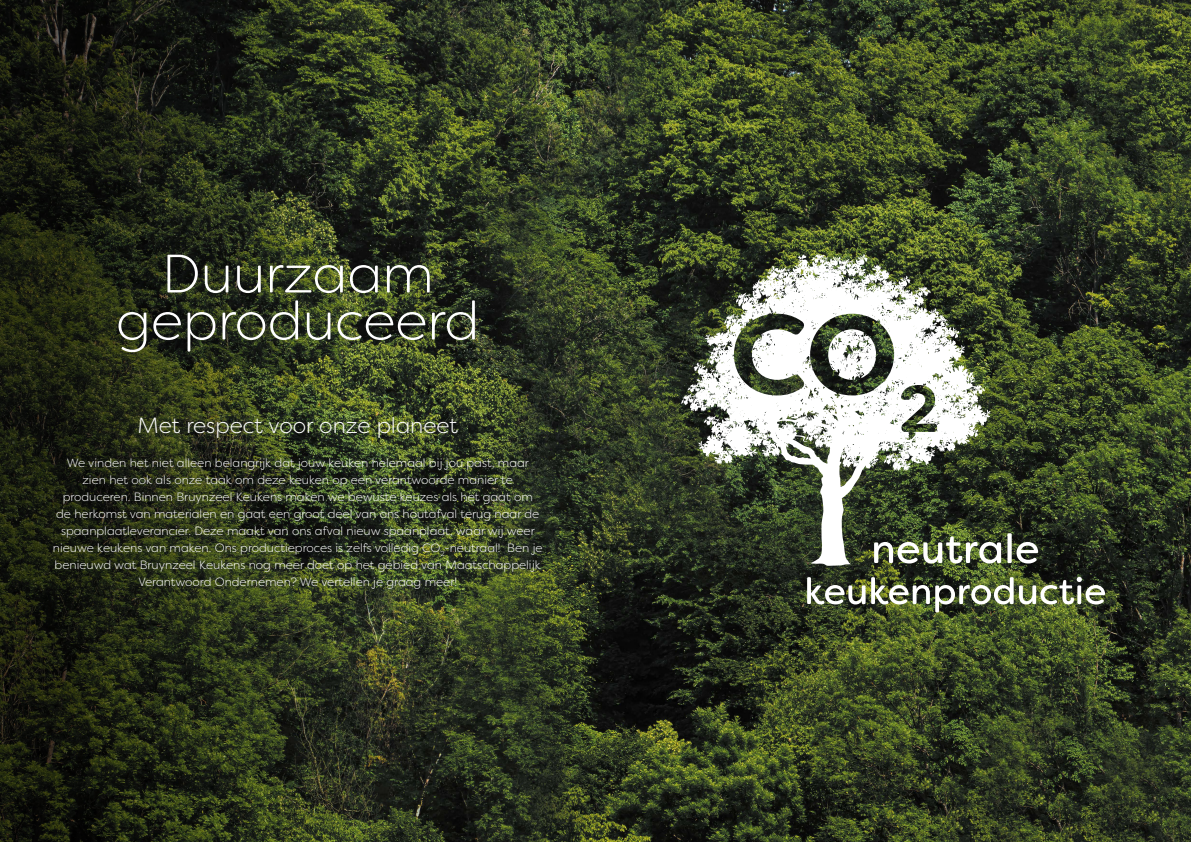
<style>
.page{position:relative;width:1191px;height:842px;background:#fff}
.page>*{position:absolute;margin:0;border:0;box-sizing:border-box;transform-origin:0 0}
.t1{font:300 54px/47px "Filson Soft";color:#fff;text-align:center}
.t2{font:300 22px "Filson Soft";color:#fff}
.t3{font:300 12px/17px "Filson Soft";color:#fff;text-align:center}
</style>
<div class="page">
<img style="left:345px;top:0;width:846px;height:842px">
<svg style="left:0;top:0;width:345px;height:842px;background:#232a15"></svg>
<img style="left:807px;top:577px;width:298px;height:35px">
<svg style="left:990px;top:533px;width:48px;height:30px"></svg>
<svg style="left:681px;top:253px;width:309px;height:313px"></svg>
<svg style="left:828px;top:329px;width:48px;height:51px"></svg>
<h1 class="t1" style="left:116px;top:250px;width:365px">Duurzaam geproduceerd</h1>
<h2 class="t2" style="left:138px;top:411px;width:322px">Met respect voor onze planeet</h2>
<p class="t3" style="left:53px;top:454px;width:491px">We vinden het niet alleen belangrijk dat jouw keuken helemaal bij jou past, maar<br>zien het ook als onze taak om deze keuken op een verantwoorde manier te produceren. Binnen Bruynzeel Keukens maken we bewuste keuzes als het gaat om<br>de herkomst van materialen en gaat een groot deel van ons houtafval terug naar de spaanplaatleverancier. Deze maakt van ons afval nieuw spaanplaat, waar wij weer nieuwe keukens van maken. Ons productieproces is zelfs volledig CO<sub>2</sub>-neutraal! Ben je benieuwd wat Bruynzeel Keukens nog meer doet op het gebied van Maatschappelijk Verantwoord Ondernemen? We vertellen je graag meer!</p>
</div>
